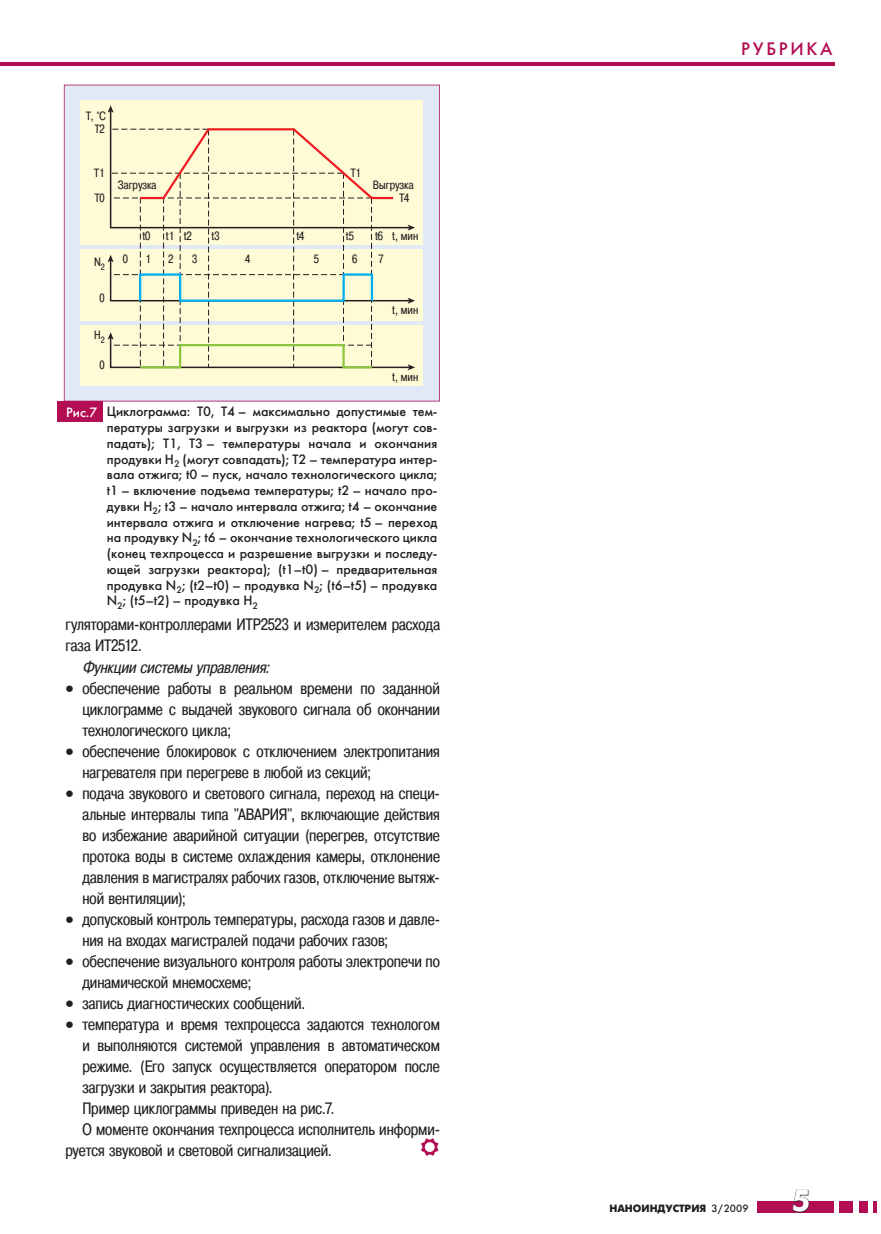
<style>
.page{position:relative;width:881px;height:1234px;background:#fff}
.page>*{position:absolute;margin:0;border:0;box-sizing:border-box;transform-origin:0 0}
.t1{font:700 30px "Futuris C";color:#fff}
.t2{font:18px "Futuris C";letter-spacing:.15em;color:#b30d53}
.t3{font:18px "Symbol";color:#231f20}
.t4{font:16.5px/21px "Pragmatica Cond C";color:#231f20}
.t5{font:italic 16.5px "Pragmatica Cond C";color:#231f20}
.t6{font:13.5px/15.8px "Futuris C";color:#231f20;text-align:justify}
.t7{font:12px/12.8px "Pragmatica Cond C";color:#231f20;text-align:right}
.t8{font:700 10.5px "Futuris C";color:#231f20}
.s1{color:#fff}
.s2{font-weight:400}
</style>
<div class="page">
<div style="left:757px;top:1201px;width:76px;height:11px;background:#b30d53"></div>
<div style="left:838px;top:1201px;width:14px;height:11px;background:#b30d53"></div>
<div style="left:858px;top:1201px;width:9px;height:11px;background:#b30d53"></div>
<svg style="left:873px;top:1201px;width:2px;height:11px"></svg>
<svg style="left:792px;top:1189px;width:17px;height:23px"></svg>
<hr style="left:0;top:62px;width:833px;height:3px;background:#b30d53">
<svg style="left:421px;top:1138px;width:17px;height:17px"></svg>
<svg style="left:64px;top:85px;width:376px;height:316px;background:#f1efd5"></svg>
<div style="left:57px;top:401px;width:45px;height:20px;background:#b30d53"></div>
<p class="t7" style="left:86px;top:110px;width:21px">T, °C<br>T2</p>
<p class="t7" style="left:94px;top:167px;width:12px">T1</p>
<p class="t7" style="left:95px;top:191px;width:12px">T0</p>
<p class="t7" style="left:94px;top:255px;width:12px">N<sub>2</sub></p>
<p class="t7" style="left:100px;top:291px;width:7px">0</p>
<p class="t7" style="left:94px;top:328px;width:12px">H<sub>2</sub></p>
<p class="t7" style="left:100px;top:359px;width:7px">0</p>
<p class="t7" style="left:350px;top:167px;width:12px">T1</p>
<p class="t7" style="left:118px;top:179px;width:40px">Загрузка</p>
<p class="t7" style="left:373px;top:179px;width:42px">Выгрузка</p>
<p class="t7" style="left:399px;top:191px;width:12px">T4</p>
<p class="t7" style="left:142px;top:229px;width:10px">t0</p>
<p class="t7" style="left:166px;top:229px;width:28px">t1 t2</p>
<p class="t7" style="left:211px;top:229px;width:10px">t3</p>
<p class="t7" style="left:296px;top:229px;width:10px">t4</p>
<p class="t7" style="left:345px;top:229px;width:10px">t5</p>
<p class="t7" style="left:375px;top:229px;width:45px">t6 t, мин</p>
<p class="t7" style="left:123px;top:252px;width:7px">0</p>
<p class="t7" style="left:145px;top:252px;width:7px">1</p>
<p class="t7" style="left:168px;top:252px;width:7px">2</p>
<p class="t7" style="left:192px;top:252px;width:7px">3</p>
<p class="t7" style="left:245px;top:252px;width:7px">4</p>
<p class="t7" style="left:314px;top:252px;width:7px">5</p>
<p class="t7" style="left:352px;top:252px;width:7px">6</p>
<p class="t7" style="left:378px;top:252px;width:7px">7</p>
<p class="t7" style="left:392px;top:304px;width:28px">t, мин</p>
<p class="t7" style="left:392px;top:370px;width:28px">t, мин</p>
<p class="t6" style="left:107px;top:403px;width:332px;text-indent:-41px"><span class="s1">Рис.7</span> Циклограмма: Т0, Т4 – максимально допустимые тем&shy;пературы загрузки и выгрузки из реактора (могут сов&shy;падать); Т1, Т3 – температуры начала и окончания продувки Н<sub>2</sub> (могут совпадать); Т2 – температура интер&shy;вала отжига; t0 – пуск, начало технологического цикла; t1 – включение подъема температуры; t2 – начало про&shy;дувки Н<sub>2</sub>; t3 – начало интервала отжига; t4 – окончание интервала отжига и отключение нагрева; t5 – переход на продувку N<sub>2</sub>; t6 – окончание технологического цикла (конец техпроцесса и разрешение выгрузки и последу&shy;ющей загрузки реактора); (t1–t0) – предварительная продувка N<sub>2</sub>; (t2–t0) – продувка N<sub>2</sub>; (t6–t5) – продувка N<sub>2</sub>; (t5–t2) – продувка Н<sub>2</sub></p>
<p class="t4" style="left:65px;top:614px;width:376px">гуляторами-контроллерами ИТР2523 и измерителем расхода газа ИТ2512.</p>
<p class="t5" style="left:82px;top:657px;width:192px">Функции системы управления:</p>
<p class="t4" style="left:82px;top:677px;width:359px">обеспечение работы в реальном времени по заданной</p>
<p class="t4" style="left:82px;top:698px;width:359px">циклограмме с выдачей звукового сигнала об окончании</p>
<p class="t4" style="left:82px;top:719px;width:150px">технологического цикла;</p>
<p class="t4" style="left:82px;top:740px;width:359px">обеспечение блокировок с отключением электропитания</p>
<p class="t4" style="left:82px;top:761px;width:290px">нагревателя при перегреве в любой из секций;</p>
<p class="t4" style="left:82px;top:782px;width:359px">подача звукового и светового сигнала, переход на специ-</p>
<p class="t4" style="left:82px;top:803px;width:359px">альные интервалы типа "АВАРИЯ", включающие действия</p>
<p class="t4" style="left:82px;top:824px;width:359px">во избежание аварийной ситуации (перегрев, отсутствие</p>
<p class="t4" style="left:82px;top:845px;width:359px">протока воды в системе охлаждения камеры, отклонение</p>
<p class="t4" style="left:82px;top:866px;width:359px">давления в магистралях рабочих газов, отключение вытяж-</p>
<p class="t4" style="left:82px;top:887px;width:105px">ной вентиляции);</p>
<p class="t4" style="left:82px;top:908px;width:359px">допусковый контроль температуры, расхода газов и давле-</p>
<p class="t4" style="left:82px;top:929px;width:307px">ния на входах магистралей подачи рабочих газов;</p>
<p class="t4" style="left:82px;top:950px;width:359px">обеспечение визуального контроля работы электропечи по</p>
<p class="t4" style="left:82px;top:971px;width:171px">динамической мнемосхеме;</p>
<p class="t4" style="left:82px;top:992px;width:224px">запись диагностических сообщений.</p>
<p class="t4" style="left:82px;top:1013px;width:359px">температура и время техпроцесса задаются технологом</p>
<p class="t4" style="left:82px;top:1034px;width:359px">и выполняются системой управления в автоматическом</p>
<p class="t4" style="left:82px;top:1055px;width:359px">режиме. (Его запуск осуществляется оператором после</p>
<p class="t4" style="left:82px;top:1076px;width:192px">загрузки и закрытия реактора).</p>
<p class="t4" style="left:82px;top:1097px;width:254px">Пример циклограммы приведен на рис.7.</p>
<p class="t4" style="left:82px;top:1118px;width:359px">О моменте окончания техпроцесса исполнитель информи-</p>
<p class="t4" style="left:65px;top:1139px;width:268px">руется звуковой и световой сигнализацией.</p>
<p class="t3" style="left:65px;top:675px;width:10px">•</p>
<p class="t3" style="left:65px;top:738px;width:10px">•</p>
<p class="t3" style="left:65px;top:780px;width:10px">•</p>
<p class="t3" style="left:65px;top:906px;width:10px">•</p>
<p class="t3" style="left:65px;top:948px;width:10px">•</p>
<p class="t2" style="left:740px;top:38px;width:93px">РУБРИКА</p>
<p class="t8" style="left:609px;top:1202px;width:140px">НАНОИНДУСТРИЯ <span class="s2">3/2009</span></p>
<h1 class="t1" style="left:791px;top:1183px;width:19px">5</h1>
</div>
